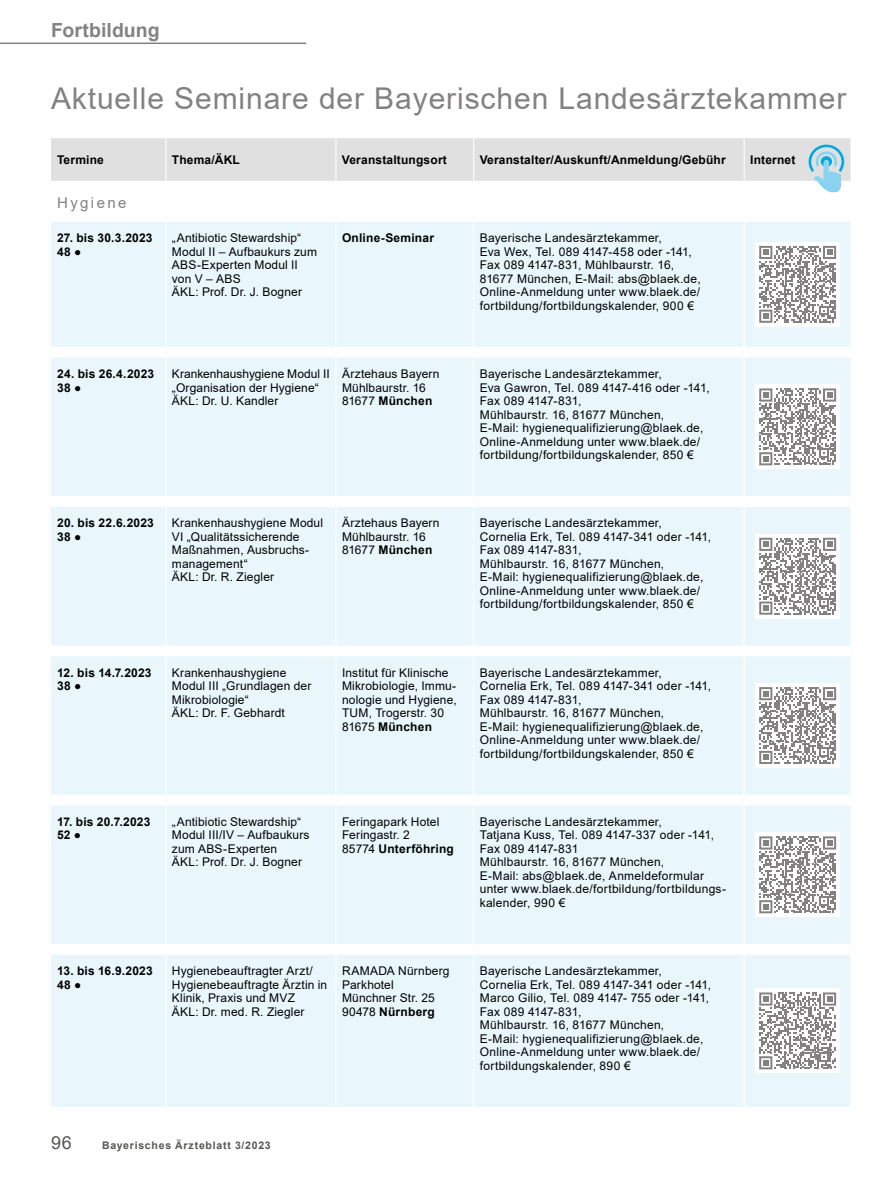
<style>
.page{position:relative;width:893px;height:1191px;background:#fff}
.page>*{position:absolute;margin:0;border:0;box-sizing:border-box;transform-origin:0 0}
.t1{font:30px "Arial";letter-spacing:.03em;color:#838182}
.t2{font:700 19.5px "Arial";color:#838182}
.t3{font:18px "Arial";color:#575654}
.t4{font:15px "Arial";letter-spacing:.16em;color:#838182}
.t5{font:12px/13.5px "Arial";letter-spacing:.02em;color:#000}
.t6{font:700 12px/13.5px "Arial";letter-spacing:.015em;color:#000}
.t7{font:700 10.5px "Arial";letter-spacing:.07em;color:#575654}
.s1{font-weight:700}
</style>
<div class="page">
<hr style="left:0;top:43px;width:306px;height:1px;background:#838182">
<div style="left:51px;top:222px;width:799px;height:885px;background:#e9f7fd"></div>
<hr style="left:165px;top:222px;width:1px;height:125px;background:#fff">
<hr style="left:335px;top:222px;width:1px;height:125px;background:#fff">
<hr style="left:473px;top:222px;width:1px;height:125px;background:#fff">
<hr style="left:165px;top:357px;width:1px;height:139px;background:#fff">
<hr style="left:335px;top:357px;width:1px;height:139px;background:#fff">
<hr style="left:473px;top:357px;width:1px;height:139px;background:#fff">
<hr style="left:165px;top:507px;width:1px;height:138px;background:#fff">
<hr style="left:335px;top:507px;width:1px;height:138px;background:#fff">
<hr style="left:473px;top:507px;width:1px;height:138px;background:#fff">
<hr style="left:165px;top:656px;width:1px;height:139px;background:#fff">
<hr style="left:335px;top:656px;width:1px;height:139px;background:#fff">
<hr style="left:473px;top:656px;width:1px;height:139px;background:#fff">
<hr style="left:165px;top:805px;width:1px;height:139px;background:#fff">
<hr style="left:335px;top:805px;width:1px;height:139px;background:#fff">
<hr style="left:473px;top:805px;width:1px;height:139px;background:#fff">
<hr style="left:165px;top:955px;width:1px;height:152px;background:#fff">
<hr style="left:335px;top:955px;width:1px;height:152px;background:#fff">
<hr style="left:473px;top:955px;width:1px;height:152px;background:#fff">
<hr style="left:743px;top:222px;width:2px;height:125px;background:#fff">
<hr style="left:743px;top:357px;width:2px;height:139px;background:#fff">
<hr style="left:743px;top:507px;width:2px;height:138px;background:#fff">
<hr style="left:743px;top:656px;width:2px;height:139px;background:#fff">
<hr style="left:743px;top:805px;width:2px;height:139px;background:#fff">
<hr style="left:743px;top:955px;width:2px;height:152px;background:#fff">
<div style="left:51px;top:347px;width:115px;height:10px;background:#fff"></div>
<div style="left:166px;top:347px;width:170px;height:10px;background:#fff"></div>
<div style="left:336px;top:347px;width:138px;height:10px;background:#fff"></div>
<div style="left:474px;top:347px;width:270px;height:10px;background:#fff"></div>
<div style="left:744px;top:347px;width:106px;height:10px;background:#fff"></div>
<div style="left:51px;top:496px;width:115px;height:11px;background:#fff"></div>
<div style="left:166px;top:496px;width:170px;height:11px;background:#fff"></div>
<div style="left:336px;top:496px;width:138px;height:11px;background:#fff"></div>
<div style="left:474px;top:496px;width:270px;height:11px;background:#fff"></div>
<div style="left:744px;top:496px;width:106px;height:11px;background:#fff"></div>
<div style="left:51px;top:645px;width:115px;height:11px;background:#fff"></div>
<div style="left:166px;top:645px;width:170px;height:11px;background:#fff"></div>
<div style="left:336px;top:645px;width:138px;height:11px;background:#fff"></div>
<div style="left:474px;top:645px;width:270px;height:11px;background:#fff"></div>
<div style="left:744px;top:645px;width:106px;height:11px;background:#fff"></div>
<div style="left:51px;top:795px;width:115px;height:10px;background:#fff"></div>
<div style="left:166px;top:795px;width:170px;height:10px;background:#fff"></div>
<div style="left:336px;top:795px;width:138px;height:10px;background:#fff"></div>
<div style="left:474px;top:795px;width:270px;height:10px;background:#fff"></div>
<div style="left:744px;top:795px;width:106px;height:10px;background:#fff"></div>
<div style="left:51px;top:944px;width:115px;height:11px;background:#fff"></div>
<div style="left:166px;top:944px;width:170px;height:11px;background:#fff"></div>
<div style="left:336px;top:944px;width:138px;height:11px;background:#fff"></div>
<div style="left:474px;top:944px;width:270px;height:11px;background:#fff"></div>
<div style="left:744px;top:944px;width:106px;height:11px;background:#fff"></div>
<div style="left:755px;top:242px;width:85px;height:84px;background:#fff"></div>
<svg style="left:759px;top:246px;width:77px;height:77px"></svg>
<div style="left:755px;top:385px;width:85px;height:84px;background:#fff"></div>
<svg style="left:759px;top:388px;width:77px;height:77px"></svg>
<div style="left:755px;top:534px;width:85px;height:84px;background:#fff"></div>
<svg style="left:759px;top:538px;width:77px;height:76px"></svg>
<div style="left:755px;top:683px;width:85px;height:84px;background:#fff"></div>
<svg style="left:759px;top:687px;width:77px;height:77px"></svg>
<div style="left:755px;top:832px;width:85px;height:85px;background:#fff"></div>
<svg style="left:759px;top:836px;width:77px;height:77px"></svg>
<div style="left:755px;top:988px;width:85px;height:85px;background:#fff"></div>
<svg style="left:759px;top:992px;width:77px;height:77px"></svg>
<svg style="left:51px;top:138px;width:799px;height:54px"></svg>
<h2 class="t2" style="left:51px;top:16px;width:110px">Fortbildung</h2>
<h1 class="t1" style="left:51px;top:78px;width:797px">Aktuelle Seminare der Bayerischen Landesärztekammer</h1>
<p class="t6" style="left:57px;top:153px;width:48px">Termine</p>
<p class="t6" style="left:172px;top:153px;width:70px">Thema/ÄKL</p>
<p class="t6" style="left:342px;top:153px;width:106px">Veranstaltungsort</p>
<p class="t6" style="left:480px;top:153px;width:248px">Veranstalter/Auskunft/Anmeldung/Gebühr</p>
<p class="t6" style="left:750px;top:153px;width:47px">Internet</p>
<p class="t4" style="left:57px;top:192px;width:71px">Hygiene</p>
<p class="t6" style="left:57px;top:231px;width:97px">27. bis 30.3.2023<br>48 ●</p>
<p class="t5" style="left:172px;top:231px;width:147px">„Antibiotic Stewardship“<br>Modul II – Aufbaukurs zum<br>ABS-Experten Modul II von V – ABS<br>ÄKL: Prof. Dr. J. Bogner</p>
<p class="t6" style="left:342px;top:231px;width:93px">Online-Seminar</p>
<p class="t5" style="left:480px;top:231px;width:222px">Bayerische Landesärztekammer,<br>Eva Wex, Tel. 089 4147-458 oder -141, Fax 089 4147-831, Mühlbaurstr. 16, 81677 München, E-Mail: abs@blaek.de, Online-Anmeldung unter www.blaek.de/ fortbildung/fortbildungskalender, 900 €</p>
<p class="t6" style="left:57px;top:367px;width:99px">24. bis 26.4.2023<br>38 ●</p>
<p class="t5" style="left:172px;top:367px;width:159px">Krankenhaushygiene Modul II „Organisation der Hygiene“<br>ÄKL: Dr. U. Kandler</p>
<p class="t5" style="left:342px;top:367px;width:99px">Ärztehaus Bayern<br>Mühlbaurstr. 16<br>81677 <span class="s1">München</span></p>
<p class="t5" style="left:480px;top:367px;width:231px">Bayerische Landesärztekammer,<br>Eva Gawron, Tel. 089 4147-416 oder -141, Fax 089 4147-831,<br>Mühlbaurstr. 16, 81677 München,<br>E-Mail: hygienequalifizierung@blaek.de, Online-Anmeldung unter www.blaek.de/ fortbildung/fortbildungskalender, 850 €</p>
<p class="t6" style="left:57px;top:516px;width:98px">20. bis 22.6.2023<br>38 ●</p>
<p class="t5" style="left:172px;top:516px;width:153px">Krankenhaushygiene Modul<br>VI „Qualitätssicherende<br>Maßnahmen, Ausbruchs&shy;management“<br>ÄKL: Dr. R. Ziegler</p>
<p class="t5" style="left:342px;top:516px;width:99px">Ärztehaus Bayern<br>Mühlbaurstr. 16<br>81677 <span class="s1">München</span></p>
<p class="t5" style="left:480px;top:516px;width:233px">Bayerische Landesärztekammer, Cornelia Erk, Tel. 089 4147-341 oder -141, Fax 089 4147-831,<br>Mühlbaurstr. 16, 81677 München,<br>E-Mail: hygienequalifizierung@blaek.de, Online-Anmeldung unter www.blaek.de/ fortbildung/fortbildungskalender, 850 €</p>
<p class="t6" style="left:57px;top:666px;width:96px">12. bis 14.7.2023<br>38 ●</p>
<p class="t5" style="left:172px;top:665px;width:141px">Krankenhaushygiene<br>Modul III „Grundlagen der<br>Mikrobiologie“<br>ÄKL: Dr. F. Gebhardt</p>
<p class="t5" style="left:342px;top:665px;width:116px">Institut für Klinische<br>Mikrobiologie, Immu&shy;nologie und Hygiene,<br>TUM, Trogerstr. 30<br>81675 <span class="s1">München</span></p>
<p class="t5" style="left:480px;top:665px;width:233px">Bayerische Landesärztekammer, Cornelia Erk, Tel. 089 4147-341 oder -141, Fax 089 4147-831,<br>Mühlbaurstr. 16, 81677 München,<br>E-Mail: hygienequalifizierung@blaek.de, Online-Anmeldung unter www.blaek.de/ fortbildung/fortbildungskalender, 850 €</p>
<p class="t6" style="left:57px;top:815px;width:95px">17. bis 20.7.2023<br>52 ●</p>
<p class="t5" style="left:172px;top:815px;width:139px">„Antibiotic Stewardship“<br>Modul III/IV – Aufbaukurs zum ABS-Experten<br>ÄKL: Prof. Dr. J. Bogner</p>
<p class="t5" style="left:342px;top:815px;width:113px">Feringapark Hotel<br>Feringastr. 2<br>85774 <span class="s1">Unterföhring</span></p>
<p class="t5" style="left:480px;top:815px;width:248px">Bayerische Landesärztekammer,<br>Tatjana Kuss, Tel. 089 4147-337 oder -141, Fax 089 4147-831<br>Mühlbaurstr. 16, 81677 München,<br>E-Mail: abs@blaek.de, Anmeldeformular unter www.blaek.de/fortbildung/fortbildungs&shy;kalender, 990 €</p>
<p class="t6" style="left:57px;top:964px;width:97px">13. bis 16.9.2023<br>48 ●</p>
<p class="t5" style="left:172px;top:964px;width:157px">Hygienebeauftragter Arzt/<br>Hygienebeauftragte Ärztin in<br>Klinik, Praxis und MVZ<br>ÄKL: Dr. med. R. Ziegler</p>
<p class="t5" style="left:342px;top:964px;width:109px">RAMADA Nürnberg<br>Parkhotel<br>Münchner Str. 25<br>90478 <span class="s1">Nürnberg</span></p>
<p class="t5" style="left:480px;top:964px;width:233px">Bayerische Landesärztekammer, Cornelia Erk, Tel. 089 4147-341 oder -141, Marco Gilio, Tel. 089 4147- 755 oder -141, Fax 089 4147-831,<br>Mühlbaurstr. 16, 81677 München,<br>E-Mail: hygienequalifizierung@blaek.de, Online-Anmeldung unter www.blaek.de/ fortbildungskalender, 890 €</p>
<h3 class="t3" style="left:51px;top:1130px;width:22px">96</h3>
<p class="t7" style="left:102px;top:1137px;width:170px">Bayerisches Ärzteblatt 3/2023</p>
</div>
